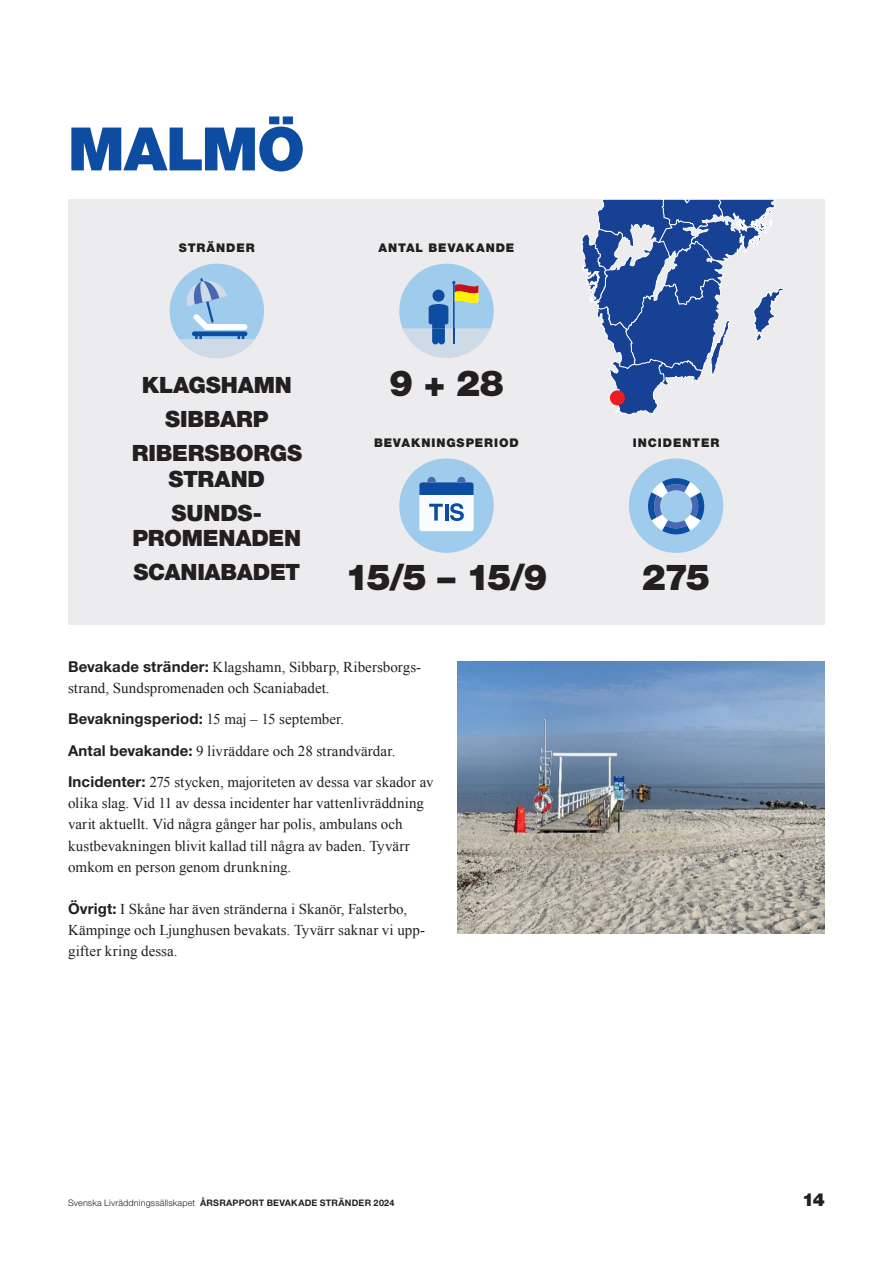
<style>
.page{position:relative;width:893px;height:1263px;background:#fff}
.page>*{position:absolute;margin:0;border:0;box-sizing:border-box;transform-origin:0 0}
.Rubrik_1-1{font:900 60px "Helvetica Neue LT Std";letter-spacing:-.015em;color:#0d4da1}
.Nyckeltal_-_siffra{font:900 36px "Helvetica Neue LT Std";letter-spacing:-.06em;color:#231f20}
.Nyckeltal_-_platser{font:900 22.5px/25.5px "Helvetica Neue LT Std";letter-spacing:-.01em;color:#231f20;text-align:center}
.t1{font:900 18px "Helvetica Neue LT Std";color:#231f20}
.Brödtext{font:15px/21px "Times New Roman";letter-spacing:.005em;color:#231f20}
.Nyckeltal_-_rubrik{font:900 12px "Helvetica Neue LT Std";letter-spacing:.075em;color:#231f20}
.t2{font:700 9px "Helvetica Neue LT Std";letter-spacing:.025em;color:#231f20}
.s1{font-family:"Helvetica Neue LT Std";font-weight:700}
.s2{font-weight:300}
</style>
<div class="page">
<div style="left:68px;top:200px;width:757px;height:425px;background:#ececee"></div>
<svg style="left:582px;top:200px;width:202px;height:215px"></svg>
<div style="left:610px;top:390px;width:15px;height:15px;background:#ee1d23;border-radius:50%"></div>
<div style="left:170px;top:264px;width:94px;height:94px;background:#9fcbec;border-radius:50%"></div>
<svg style="left:179px;top:278px;width:76px;height:80px"></svg>
<div style="left:399px;top:458px;width:95px;height:95px;background:#9fcbec;border-radius:50%"></div>
<div style="left:419px;top:482px;width:55px;height:49px;background:#f9fcfe;border-radius:3px"></div>
<svg style="left:419px;top:477px;width:55px;height:18px"></svg>
<svg style="left:429px;top:504px;width:14px;height:17px"></svg>
<hr style="left:445px;top:504px;width:3px;height:17px;background:#0d4da1">
<svg style="left:450px;top:503px;width:14px;height:18px"></svg>
<svg style="left:399px;top:264px;width:95px;height:94px"></svg>
<div style="left:629px;top:458px;width:94px;height:95px;background:#9fcbec;border-radius:50%"></div>
<svg style="left:648px;top:478px;width:56px;height:56px"></svg>
<img style="left:457px;top:661px;width:368px;height:272px">
<p class="Rubrik_1-1" style="left:68px;top:113px;width:238px">MALMÖ</p>
<p class="Nyckeltal_-_rubrik" style="left:179px;top:240px;width:77px">STRÄNDER</p>
<p class="Nyckeltal_-_rubrik" style="left:379px;top:240px;width:137px">ANTAL BEVAKANDE</p>
<p class="Nyckeltal_-_siffra" style="left:389px;top:361px;width:116px">9 + 28</p>
<p class="Nyckeltal_-_platser" style="left:142px;top:372px;width:152px">KLAGSHAMN</p>
<p class="Nyckeltal_-_platser" style="left:165px;top:406px;width:105px">SIBBARP</p>
<p class="Nyckeltal_-_platser" style="left:132px;top:440px;width:172px">RIBERSBORGS<br>STRAND</p>
<p class="Nyckeltal_-_platser" style="left:132px;top:500px;width:171px">SUNDS-<br>PROMENADEN</p>
<p class="Nyckeltal_-_platser" style="left:133px;top:559px;width:168px">SCANIABADET</p>
<p class="Nyckeltal_-_siffra" style="left:345px;top:556px;width:204px">15/5 – 15/9</p>
<p class="Nyckeltal_-_rubrik" style="left:374px;top:435px;width:146px">BEVAKNINGSPERIOD</p>
<p class="Brödtext" style="left:68px;top:656px;width:355px"><span class="s1">Bevakade stränder:</span> Klagshamn, Sibbarp, Ribersborgs&shy;strand, Sundspromenaden och Scaniabadet.</p>
<p class="Brödtext" style="left:68px;top:709px;width:278px"><span class="s1">Bevakningsperiod:</span> 15 maj – 15 september.</p>
<p class="Brödtext" style="left:68px;top:740px;width:329px"><span class="s1">Antal bevakande:</span> 9 livräddare och 28 strandvärdar.</p>
<p class="Brödtext" style="left:68px;top:772px;width:367px"><span class="s1">Incidenter:</span> 275 stycken, majoriteten av dessa var skador av olika slag. Vid 11 av dessa incidenter har vattenlivräddning varit aktuellt. Vid några gånger har polis, ambulans och kustbevakningen blivit kallad till några av baden. Tyvärr omkom en person genom drunkning.</p>
<p class="Brödtext" style="left:68px;top:898px;width:359px"><span class="s1">Övrigt:</span> I Skåne har även stränderna i Skanör, Falsterbo,<br>Kämpinge och Ljunghusen bevakats. Tyvärr saknar vi upp&shy;gifter kring dessa.</p>
<p class="Nyckeltal_-_rubrik" style="left:633px;top:435px;width:88px">INCIDENTER</p>
<p class="Nyckeltal_-_siffra" style="left:642px;top:556px;width:70px">275</p>
<p class="t2" style="left:68px;top:1197px;width:328px"><span class="s2">Svenska Livräddningssällskapet</span> ÅRSRAPPORT BEVAKADE STRÄNDER 2024</p>
<p class="t1" style="left:802px;top:1189px;width:24px">14</p>
</div>
